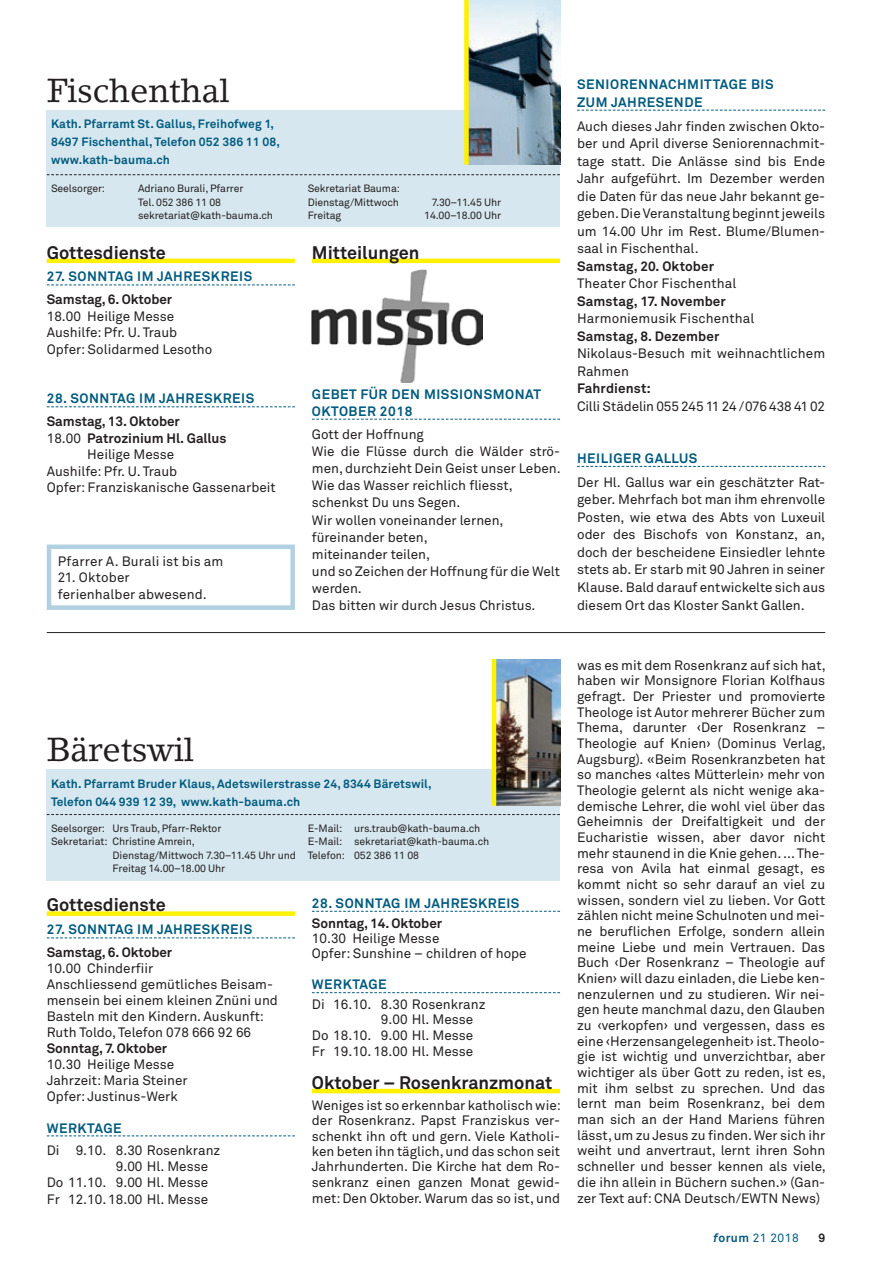
<style>
.page{position:relative;width:872px;height:1263px;background:#fff}
.page>*{position:absolute;margin:0;border:0;box-sizing:border-box;transform-origin:0 0}
.t1{font:33px "Lino Letter";letter-spacing:-.01em;color:#231f20}
.t2{font:700 18px "Akkurat Pro";color:#231f20}
.t3{font:13.5px/15.8px "Akkurat Pro";color:#231f20}
.t4{font:700 13.5px/17.5px "Akkurat Pro";letter-spacing:.04em;color:#005b7f}
.t5{font:700 13.5px "Akkurat Pro";letter-spacing:-.005em;color:#231f20}
.t6{font:700 12px/18px "Akkurat Pro";letter-spacing:.01em;color:#005b7f}
.t7{font:12px "Akkurat Pro";letter-spacing:.04em;color:#005b7f}
.t8{font:700 12px "Akkurat Pro";color:#231f20}
.t9{font:10.5px/13.5px "Akkurat Pro";letter-spacing:-.01em;color:#231f20}
.s1{font-weight:400}
.s2{font-weight:700;font-style:italic}
.s3{font-weight:700}
</style>
<div class="page">
<hr style="left:47px;top:259px;width:248px;height:4px;background:#fff101">
<svg style="left:47px;top:284px;width:248px;height:1px"></svg>
<svg style="left:47px;top:406px;width:248px;height:1px"></svg>
<hr style="left:312px;top:259px;width:248px;height:4px;background:#fff101">
<svg style="left:577px;top:110px;width:248px;height:1px"></svg>
<svg style="left:577px;top:466px;width:248px;height:1px"></svg>
<div style="left:47px;top:111px;width:513px;height:116px;background:#d6e7ef"></div>
<img style="left:469px;top:0;width:91px;height:164px">
<div style="left:464px;top:0;width:5px;height:164px;background:#fff101"></div>
<svg style="left:47px;top:174px;width:513px;height:1px"></svg>
<div style="left:47px;top:911px;width:248px;height:5px;background:#fff101"></div>
<svg style="left:47px;top:937px;width:248px;height:1px"></svg>
<svg style="left:47px;top:1135px;width:248px;height:1px"></svg>
<svg style="left:312px;top:911px;width:248px;height:1px"></svg>
<svg style="left:312px;top:992px;width:248px;height:1px"></svg>
<hr style="left:312px;top:1089px;width:248px;height:4px;background:#fff101">
<div style="left:47px;top:770px;width:513px;height:111px;background:#d6e7ef"></div>
<img style="left:496px;top:659px;width:64px;height:147px">
<hr style="left:492px;top:659px;width:4px;height:147px;background:#fff101">
<svg style="left:47px;top:814px;width:513px;height:1px"></svg>
<hr style="left:47px;top:632px;width:778px;height:1px;background:#231f20">
<img style="left:312px;top:270px;width:170px;height:112px">
<svg style="left:312px;top:419px;width:248px;height:1px"></svg>
<div style="left:47px;top:544px;width:248px;height:66px;border:4px solid #b1d0e0"></div>
<h1 class="t1" style="left:47px;top:70px;width:185px">Fischenthal</h1>
<p class="t6" style="left:51px;top:115px;width:230px">Kath. Pfarramt St. Gallus, Freihofweg 1,<br>8497 Fischenthal, Telefon 052 386 11 08, www.kath-bauma.ch</p>
<p class="t9" style="left:51px;top:182px;width:56px">Seelsorger:</p>
<p class="t9" style="left:138px;top:182px;width:136px">Adriano Burali, Pfarrer<br>Tel. 052 386 11 08 sekretariat@kath-bauma.ch</p>
<p class="t9" style="left:308px;top:182px;width:94px">Sekretariat Bauma:<br>Dienstag/Mittwoch</p>
<p class="t9" style="left:432px;top:196px;width:71px">7.30–11.45 Uhr</p>
<p class="t9" style="left:308px;top:209px;width:35px">Freitag</p>
<p class="t9" style="left:424px;top:209px;width:78px">14.00–18.00 Uhr</p>
<h2 class="t2" style="left:47px;top:241px;width:121px">Gottesdienste</h2>
<p class="t4" style="left:47px;top:268px;width:207px">27. SONNTAG IM JAHRESKREIS</p>
<p class="t5" style="left:47px;top:291px;width:127px">Samstag, 6. Oktober</p>
<p class="t3" style="left:47px;top:308px;width:167px;line-height:16.5px">18.00 Heilige Messe<br>Aushilfe: Pfr. U. Traub<br>Opfer: Solidarmed Lesotho</p>
<p class="t4" style="left:47px;top:390px;width:209px">28. SONNTAG IM JAHRESKREIS</p>
<p class="t5" style="left:47px;top:413px;width:135px">Samstag, 13. Oktober</p>
<p class="t5" style="left:47px;top:430px;width:181px"><span class="s1">18.00</span> Patrozinium Hl. Gallus</p>
<p class="t3" style="left:87px;top:447px;width:89px">Heilige Messe</p>
<p class="t3" style="left:47px;top:464px;width:132px">Aushilfe: Pfr. U. Traub</p>
<p class="t3" style="left:47px;top:480px;width:230px">Opfer: Franziskanische Gassenarbeit</p>
<p class="t3" style="left:58px;top:554px;width:167px">Pfarrer A. Burali ist bis am</p>
<p class="t3" style="left:58px;top:570px;width:151px;line-height:16.5px">21. Oktober ferienhalber abwesend.</p>
<h2 class="t2" style="left:312px;top:241px;width:109px">Mitteilungen</h2>
<p class="t4" style="left:312px;top:385px;width:231px;line-height:17.1px">GEBET FÜR DEN MISSIONSMONAT<br>OKTOBER 2018</p>
<p class="t3" style="left:312px;top:426px;width:250px;line-height:17.1px">Gott der Hoffnung<br>Wie die Flüsse durch die Wälder strö&shy;men, durchzieht Dein Geist unser Leben.<br>Wie das Wasser reichlich fliesst, schenkst Du uns Segen.<br>Wir wollen voneinander lernen, füreinander beten,<br>miteinander teilen,<br>und so Zeichen der Hoffnung für die Welt werden.<br>Das bitten wir durch Jesus Christus.</p>
<p class="t4" style="left:577px;top:76px;width:198px">SENIORENNACHMITTAGE BIS<br>ZUM JAHRESENDE</p>
<p class="t3" style="left:577px;top:117px;width:250px;line-height:17.5px;text-align:justify">Auch dieses Jahr finden zwischen Okto&shy;ber und April diverse Seniorennachmit&shy;tage statt. Die Anlässe sind bis Ende Jahr aufgeführt. Im Dezember werden die Daten für das neue Jahr bekannt ge&shy;geben. Die Veranstaltung beginnt jeweils um 14.00 Uhr im Rest. Blume/Blumen&shy;saal in Fischenthal.</p>
<p class="t5" style="left:577px;top:257px;width:139px">Samstag, 20. Oktober</p>
<p class="t3" style="left:577px;top:276px;width:161px">Theater Chor Fischenthal</p>
<p class="t5" style="left:577px;top:292px;width:150px">Samstag, 17. November</p>
<p class="t3" style="left:577px;top:311px;width:179px">Harmoniemusik Fischenthal</p>
<p class="t5" style="left:577px;top:327px;width:144px">Samstag, 8. Dezember</p>
<p class="t3" style="left:577px;top:345px;width:250px;line-height:17.5px">Nikolaus-Besuch mit weihnachtlichem<br>Rahmen</p>
<p class="t5" style="left:577px;top:380px;width:75px">Fahrdienst:</p>
<p class="t3" style="left:577px;top:398px;width:250px">Cilli Städelin 055 245 11 24 /076 438 41 02</p>
<p class="t4" style="left:577px;top:450px;width:122px">HEILIGER GALLUS</p>
<p class="t3" style="left:577px;top:474px;width:250px;line-height:17.5px;text-align:justify">Der Hl. Gallus war ein geschätzter Rat&shy;geber. Mehrfach bot man ihm ehrenvolle Posten, wie etwa des Abts von Luxeuil oder des Bischofs von Konstanz, an, doch der bescheidene Einsiedler lehnte stets ab. Er starb mit 90 Jahren in seiner Klause. Bald darauf entwickelte sich aus diesem Ort das Kloster Sankt Gallen.</p>
<h1 class="t1" style="left:47px;top:730px;width:149px">Bäretswil</h1>
<p class="t6" style="left:51px;top:774px;width:382px">Kath. Pfarramt Bruder Klaus, Adetswilerstrasse 24, 8344 Bäretswil,<br>Telefon 044 939 12 39, www.kath-bauma.ch</p>
<p class="t9" style="left:51px;top:822px;width:172px">Seelsorger: Urs Traub, Pfarr-Rektor</p>
<p class="t9" style="left:51px;top:835px;width:145px">Sekretariat: Christine Amrein,</p>
<p class="t9" style="left:113px;top:849px;width:185px">Dienstag/Mittwoch 7.30–11.45 Uhr und</p>
<p class="t9" style="left:113px;top:862px;width:114px">Freitag 14.00–18.00 Uhr</p>
<p class="t9" style="left:308px;top:822px;width:183px">E-Mail: urs.traub@kath-bauma.ch<br>E-Mail: sekretariat@kath-bauma.ch<br>Telefon: 052 386 11 08</p>
<h2 class="t2" style="left:47px;top:894px;width:121px">Gottesdienste</h2>
<p class="t4" style="left:47px;top:921px;width:207px">27. SONNTAG IM JAHRESKREIS</p>
<p class="t5" style="left:47px;top:944px;width:127px">Samstag, 6. Oktober</p>
<p class="t3" style="left:47px;top:960px;width:233px">10.00 Chinderfiir<br>Anschliessend gemütliches Beisam&shy;mensein bei einem kleinen Znüni und<br>Basteln mit den Kindern. Auskunft:<br>Ruth Toldo, Telefon 078 666 92 66</p>
<p class="t5" style="left:47px;top:1039px;width:122px">Sonntag, 7. Oktober</p>
<p class="t3" style="left:47px;top:1056px;width:142px">10.30 Heilige Messe<br>Jahrzeit: Maria Steiner<br>Opfer: Justinus-Werk</p>
<p class="t4" style="left:47px;top:1119px;width:76px">WERKTAGE</p>
<p class="t3" style="left:47px;top:1142px;width:175px">Di 9.10. 8.30 Rosenkranz</p>
<p class="t3" style="left:116px;top:1158px;width:94px">9.00 Hl. Messe</p>
<p class="t3" style="left:47px;top:1174px;width:163px">Do 11.10. 9.00 Hl. Messe</p>
<p class="t3" style="left:47px;top:1191px;width:163px">Fr 12.10. 18.00 Hl. Messe</p>
<p class="t4" style="left:312px;top:894px;width:209px">28. SONNTAG IM JAHRESKREIS</p>
<p class="t5" style="left:312px;top:914px;width:132px">Sonntag, 14. Oktober</p>
<p class="t3" style="left:312px;top:931px;width:216px">10.30 Heilige Messe<br>Opfer: Sunshine – children of hope</p>
<p class="t4" style="left:312px;top:976px;width:76px">WERKTAGE</p>
<p class="t3" style="left:312px;top:997px;width:175px">Di 16.10. 8.30 Rosenkranz</p>
<p class="t3" style="left:381px;top:1012px;width:94px">9.00 Hl. Messe</p>
<p class="t3" style="left:312px;top:1027px;width:163px">Do 18.10. 9.00 Hl. Messe</p>
<p class="t3" style="left:312px;top:1044px;width:163px">Fr 19.10. 18.00 Hl. Messe</p>
<h2 class="t2" style="left:312px;top:1071px;width:242px">Oktober – Rosenkranzmonat</h2>
<p class="t3" style="left:312px;top:1097px;width:250px;text-align:justify">Weniges ist so erkennbar katholisch wie: der Rosenkranz. Papst Franziskus ver&shy;schenkt ihn oft und gern. Viele Katholi&shy;ken beten ihn täglich, und das schon seit Jahrhunderten. Die Kirche hat dem Ro&shy;senkranz einen ganzen Monat gewid&shy;met: Den Oktober. Warum das so ist, und</p>
<p class="t3" style="left:577px;top:657px;width:250px;text-align:justify">was es mit dem Rosenkranz auf sich hat, haben wir Monsignore Florian Kolfhaus gefragt. Der Priester und promovierte Theologe ist Autor mehrerer Bücher zum Thema, darunter ‹Der Rosenkranz – Theologie auf Knien› (Dominus Verlag, Augsburg). «Beim Rosenkranzbeten hat so manches ‹altes Mütterlein› mehr von Theologie gelernt als nicht wenige aka&shy;demische Lehrer, die wohl viel über das Geheimnis der Dreifaltigkeit und der Eucharistie wissen, aber davor nicht mehr staunend in die Knie gehen. ... The&shy;resa von Avila hat einmal gesagt, es kommt nicht so sehr darauf an viel zu wissen, sondern viel zu lieben. Vor Gott zählen nicht meine Schulnoten und mei&shy;ne beruflichen Erfolge, sondern allein meine Liebe und mein Vertrauen. Das Buch ‹Der Rosenkranz – Theologie auf Knien› will dazu einladen, die Liebe ken&shy;nenzulernen und zu studieren. Wir nei&shy;gen heute manchmal dazu, den Glauben zu ‹verkopfen› und vergessen, dass es eine ‹Herzensangelegenheit› ist. Theolo&shy;gie ist wichtig und unverzichtbar, aber wichtiger als über Gott zu reden, ist es, mit ihm selbst zu sprechen. Und das lernt man beim Rosenkranz, bei dem man sich an der Hand Mariens führen lässt, um zu Jesus zu finden. Wer sich ihr weiht und anvertraut, lernt ihren Sohn schneller und besser kennen als viele, die ihn allein in Büchern suchen.» (Gan&shy;zer Text auf: CNA Deutsch/EWTN News)</p>
<p class="t7" style="left:713px;top:1231px;width:87px"><span class="s2">f</span><span class="s3">orum</span> 21 2018</p>
<p class="t8" style="left:818px;top:1231px;width:8px">9</p>
</div>
